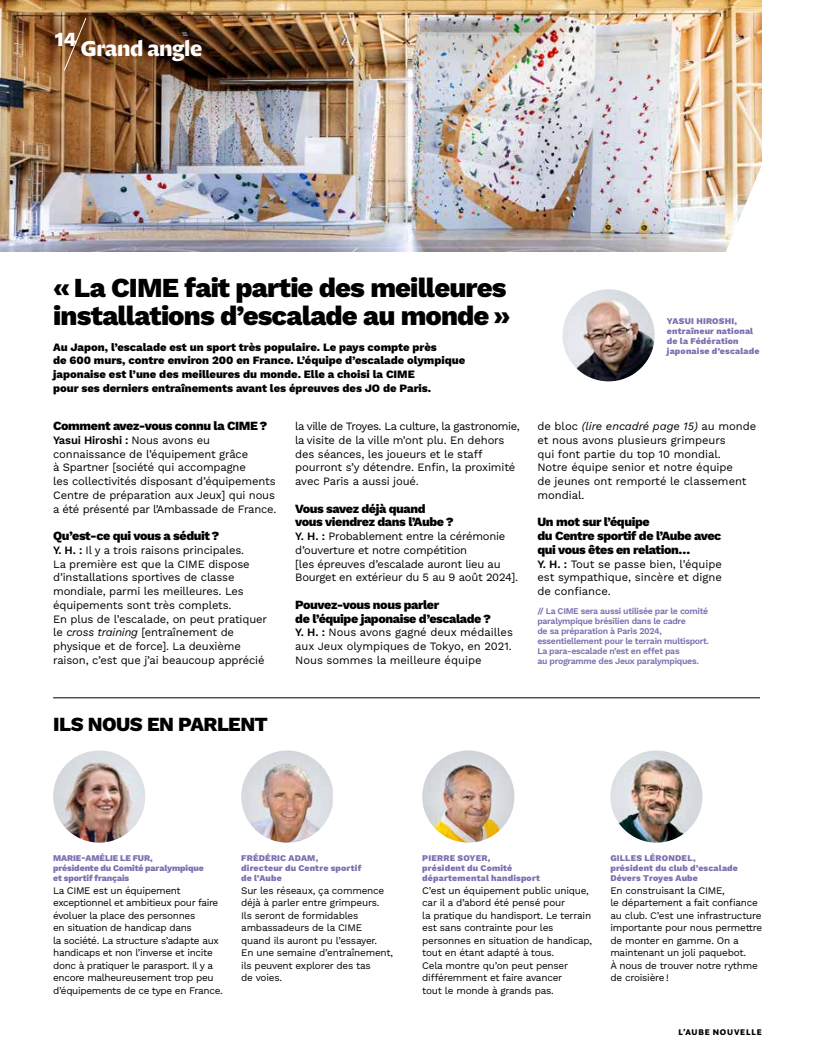
<style>
.page{position:relative;width:815px;height:1063px;background:#fff}
.page>*{position:absolute;margin:0;border:0;box-sizing:border-box;transform-origin:0 0}
.t1{font:800 27.5px/27.5px "Work Sans";letter-spacing:-.03em;color:#000}
.t2{font:21.25px "Diurnal Display Std Bld";letter-spacing:-.02em;color:#fff}
.t3{font:800 20px "Work Sans";letter-spacing:-.03em;color:#000}
.t4{font:800 20px "Work Sans";color:#fff}
.t5{font:800 12.5px/13.8px "Work Sans";letter-spacing:-.035em;color:#000}
.t6{font:11.25px/13.8px "Work Sans";letter-spacing:-.015em;color:#000}
.t7{font:800 11.25px/13.8px "Work Sans";letter-spacing:-.005em;color:#000}
.t8{font:10px/12.5px "Work Sans";letter-spacing:-.025em;color:#000}
.t9{font:800 8.75px/10px "Work Sans";letter-spacing:.02em;color:#7e6eb0}
.t10{font:600 8.75px/10px "Work Sans";letter-spacing:-.035em;color:#7e6eb0}
.t11{font:800 8.75px/10px "Work Sans";letter-spacing:-.01em;color:#7e6eb0}
.t12{font:8.12px "Diurnal Display Std Bld";letter-spacing:.095em;color:#000}
.s1{font-weight:600}
.s2{font-style:italic}
</style>
<div class="page">
<img style="left:0;top:0;width:762px;height:251px">
<img style="left:422px;top:751px;width:92px;height:92px;border-radius:46px">
<img style="left:610px;top:751px;width:92px;height:92px;border-radius:46px">
<img style="left:53px;top:751px;width:92px;height:92px;border-radius:46px">
<img style="left:241px;top:751px;width:92px;height:92px">
<svg style="left:725px;top:163px;width:37px;height:89px"></svg>
<hr style="left:53px;top:698px;width:707px;height:1px;background:#000">
<img style="left:562px;top:289px;width:93px;height:92px;border-radius:46px">
<svg style="left:64px;top:18px;width:22px;height:53px"></svg>
<h3 class="t4" style="left:55px;top:24px;width:23px">14</h3>
<h2 class="t2" style="left:81px;top:34px;width:123px">Grand angle</h2>
<h1 class="t1" style="left:53px;top:273px;width:459px">« La CIME fait partie des meilleures installations d’escalade au monde »</h1>
<p class="t7" style="left:53px;top:339px;width:414px">Au Japon, l’escalade est un sport très populaire. Le pays compte près<br>de 600 murs, contre environ 200 en France. L’équipe d’escalade olympique japonaise est l’une des meilleures du monde. Elle a choisi la CIME<br>pour ses derniers entraînements avant les épreuves des JO de Paris.</p>
<p class="t6" style="left:295px;top:419px;width:226px">la ville de Troyes. La culture, la gastronomie, la visite de la ville m’ont plu. En dehors des séances, les joueurs et le staff pourront s’y détendre. Enfin, la proximité avec Paris a aussi joué.</p>
<p class="t5" style="left:295px;top:501px;width:160px">Vous savez déjà quand vous viendrez dans l’Aube ?</p>
<p class="t6" style="left:295px;top:529px;width:224px"><span class="s1">Y. H. :</span> Probablement entre la cérémonie d’ouverture et notre compétition<br>[les épreuves d’escalade auront lieu au Bourget en extérieur du 5 au 9 août 2024].</p>
<p class="t5" style="left:295px;top:597px;width:197px">Pouvez-vous nous parler<br>de l’équipe japonaise d’escalade ?</p>
<p class="t6" style="left:295px;top:625px;width:219px;text-align:justify"><span class="s1">Y. H. :</span> Nous avons gagné deux médailles aux Jeux olympiques de Tokyo, en 2021.<br>Nous sommes la meilleure équipe</p>
<p class="t5" style="left:53px;top:419px;width:216px">Comment avez-vous connu la CIME ?</p>
<p class="t6" style="left:53px;top:433px;width:225px"><span class="s1">Yasui Hiroshi :</span> Nous avons eu connaissance de l’équipement grâce<br>à Spartner [société qui accompagne<br>les collectivités disposant d’équipements Centre de préparation aux Jeux] qui nous a été présenté par l’Ambassade de France.</p>
<p class="t5" style="left:53px;top:529px;width:168px">Qu’est-ce qui vous a séduit ?</p>
<p class="t6" style="left:53px;top:543px;width:215px"><span class="s1">Y. H. :</span> Il y a trois raisons principales.<br>La première est que la CIME dispose d’installations sportives de classe mondiale, parmi les meilleures. Les équipements sont très complets.<br>En plus de l’escalade, on peut pratiquer le <span class="s2">cross training</span> [entraînement de physique et de force]. La deuxième raison, c’est que j’ai beaucoup apprécié</p>
<p class="t9" style="left:667px;top:315px;width:94px">YASUI HIROSHI, entraîneur national de la Fédération japonaise d’escalade</p>
<p class="t6" style="left:537px;top:419px;width:220px">de bloc <span class="s2">(lire encadré page 15)</span> au monde et nous avons plusieurs grimpeurs<br>qui font partie du top 10 mondial.<br>Notre équipe senior et notre équipe<br>de jeunes ont remporté le classement mondial.</p>
<p class="t5" style="left:537px;top:515px;width:185px">Un mot sur l’équipe<br>du Centre sportif de l’Aube avec qui vous êtes en relation…</p>
<p class="t6" style="left:537px;top:556px;width:186px;text-align:justify"><span class="s1">Y. H. :</span> Tout se passe bien, l’équipe est sympathique, sincère et digne de confiance.</p>
<p class="t10" style="left:537px;top:606px;width:173px">// La CIME sera aussi utilisée par le comité paralympique brésilien dans le cadre<br>de sa préparation à Paris 2024, essentiellement pour le terrain multisport.<br>La para-escalade n’est en effet pas<br>au programme des Jeux paralympiques.</p>
<h3 class="t3" style="left:53px;top:709px;width:216px">ILS NOUS EN PARLENT</h3>
<p class="t11" style="left:53px;top:853px;width:152px">MARIE-AMÉLIE LE FUR,<br>présidente du Comité paralympique et sportif français</p>
<p class="t8" style="left:53px;top:884px;width:171px">La CIME est un équipement exceptionnel et ambitieux pour faire évoluer la place des personnes<br>en situation de handicap dans<br>la société. La structure s’adapte aux handicaps et non l’inverse et incite donc à pratiquer le parasport. Il y a encore malheureusement trop peu d’équipements de ce type en France.</p>
<p class="t9" style="left:241px;top:853px;width:122px">FRÉDÉRIC ADAM, directeur du Centre sportif de l’Aube</p>
<p class="t8" style="left:241px;top:884px;width:153px">Sur les réseaux, ça commence déjà à parler entre grimpeurs.<br>Ils seront de formidables ambassadeurs de la CIME quand ils auront pu l’essayer.<br>En une semaine d’entraînement, ils peuvent explorer des tas<br>de voies.</p>
<p class="t9" style="left:422px;top:853px;width:119px">PIERRE SOYER,<br>président du Comité départemental handisport</p>
<p class="t8" style="left:422px;top:884px;width:171px">C’est un équipement public unique, car il a d’abord été pensé pour<br>la pratique du handisport. Le terrain est sans contrainte pour les personnes en situation de handicap, tout en étant adapté à tous.<br>Cela montre qu’on peut penser différemment et faire avancer<br>tout le monde à grands pas.</p>
<p class="t9" style="left:610px;top:853px;width:129px">GILLES LÉRONDEL, président du club d’escalade<br>Dévers Troyes Aube</p>
<p class="t8" style="left:610px;top:884px;width:154px">En construisant la CIME,<br>le département a fait confiance au club. C’est une infrastructure importante pour nous permettre de monter en gamme. On a maintenant un joli paquebot.<br>À nous de trouver notre rythme de croisière !</p>
<p class="t12" style="left:679px;top:1026px;width:85px">L’AUBE NOUVELLE</p>
</div>
